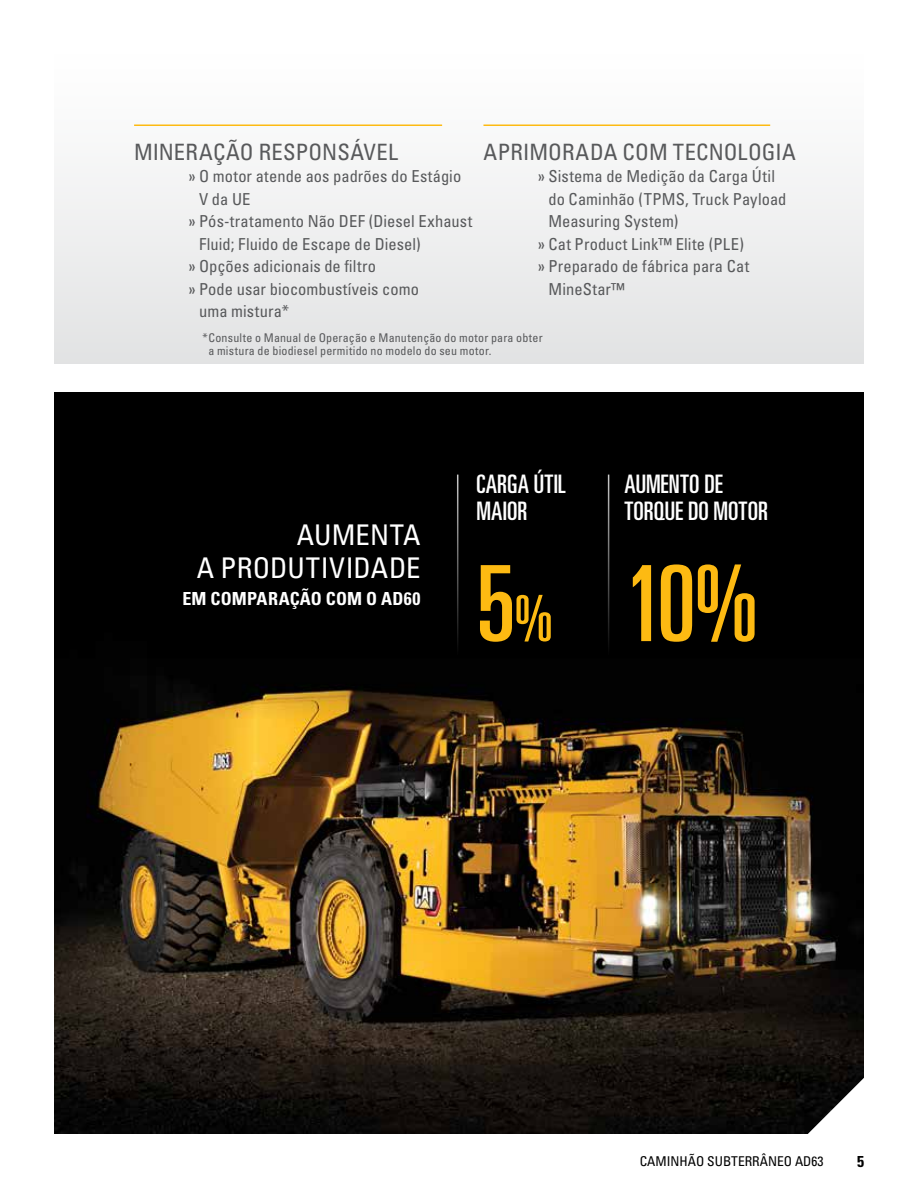
<style>
.page{position:relative;width:918px;height:1188px;background:#fff}
.page>*{position:absolute;margin:0;border:0;box-sizing:border-box;transform-origin:0 0}
.t1{font:ultra-condensed 105.3px "Univers LT Std";color:#fdba12}
.t2{font:condensed 28.5px/33px "Univers LT Std";letter-spacing:.005em;color:#fff;text-align:right}
.t3{font:ultra-condensed 25.5px/27px "Univers LT Std";letter-spacing:.005em;color:#fff}
.t4{font:condensed 22.5px "Univers LT Std";letter-spacing:.01em;color:#58595b}
.t5{font:700 condensed 18px "Univers LT Std";letter-spacing:.01em;color:#fff}
.t6{font:condensed 16.5px "Univers LT Std";letter-spacing:.005em;color:#58595b}
.t7{font:700 condensed 15.75px "Univers LT Std";color:#000}
.t8{font:condensed 13.5px "Univers LT Std";color:#000}
.t9{font:condensed 12px/13.5px "Univers LT Std";letter-spacing:.02em;color:#58595b}
.s1{font-size:63.45px}
</style>
<div class="page">
<div style="left:54px;top:54px;width:810px;height:309px;background:linear-gradient(to bottom,#fff,#e2e3e4)"></div>
<hr style="left:134px;top:124px;width:308px;height:2px;background:#fdba12">
<hr style="left:483px;top:124px;width:287px;height:2px;background:#fdba12">
<img style="left:54px;top:392px;width:810px;height:742px">
<svg style="left:805px;top:1078px;width:59px;height:56px"></svg>
<hr style="left:457px;top:475px;width:1px;height:180px;background:#fff">
<hr style="left:608px;top:475px;width:1px;height:180px;background:#fff">
<h3 class="t4" style="left:134px;top:137px;width:266px">MINERAÇÃO RESPONSÁVEL</h3>
<p class="t6" style="left:188px;top:166px;width:275px">» O motor atende aos padrões do Estágio</p>
<p class="t6" style="left:199px;top:188px;width:53px">V da UE</p>
<p class="t6" style="left:188px;top:211px;width:286px">» Pós-tratamento Não DEF (Diesel Exhaust</p>
<p class="t6" style="left:199px;top:233px;width:223px">Fluid; Fluido de Escape de Diesel)</p>
<p class="t6" style="left:188px;top:256px;width:189px">» Opções adicionais de filtro</p>
<p class="t6" style="left:188px;top:278px;width:232px">» Pode usar biocombustíveis como</p>
<p class="t6" style="left:199px;top:301px;width:91px">uma mistura*</p>
<h3 class="t4" style="left:483px;top:137px;width:314px">APRIMORADA COM TECNOLOGIA</h3>
<p class="t6" style="left:537px;top:166px;width:239px">» Sistema de Medição da Carga Útil</p>
<p class="t6" style="left:548px;top:188px;width:239px">do Caminhão (TPMS, Truck Payload</p>
<p class="t6" style="left:548px;top:211px;width:132px">Measuring System)</p>
<p class="t6" style="left:537px;top:233px;width:208px">» Cat Product Link™ Elite (PLE)</p>
<p class="t6" style="left:537px;top:256px;width:213px">» Preparado de fábrica para Cat</p>
<p class="t6" style="left:548px;top:278px;width:78px">MineStar™</p>
<p class="t9" style="left:208px;top:331px;width:336px;text-indent:-6px">*Consulte o Manual de Operação e Manutenção do motor para obter a mistura de biodiesel permitido no modelo do seu motor.</p>
<h2 class="t2" style="left:197px;top:518px;width:225px">AUMENTA<br>A PRODUTIVIDADE</h2>
<p class="t5" style="left:182px;top:587px;width:240px">EM COMPARAÇÃO COM O AD60</p>
<h3 class="t3" style="left:476px;top:470px;width:91px">CARGA ÚTIL<br>MAIOR</h3>
<h1 class="t1" style="left:476px;top:544px;width:78px">5<span class="s1">%</span></h1>
<h3 class="t3" style="left:624px;top:470px;width:145px">AUMENTO DE<br>TORQUE DO MOTOR</h3>
<h1 class="t1" style="left:624px;top:544px;width:136px">10%</h1>
<p class="t8" style="left:640px;top:1153px;width:185px">CAMINHÃO SUBTERRÂNEO AD63</p>
<p class="t7" style="left:857px;top:1151px;width:8px">5</p>
</div>
